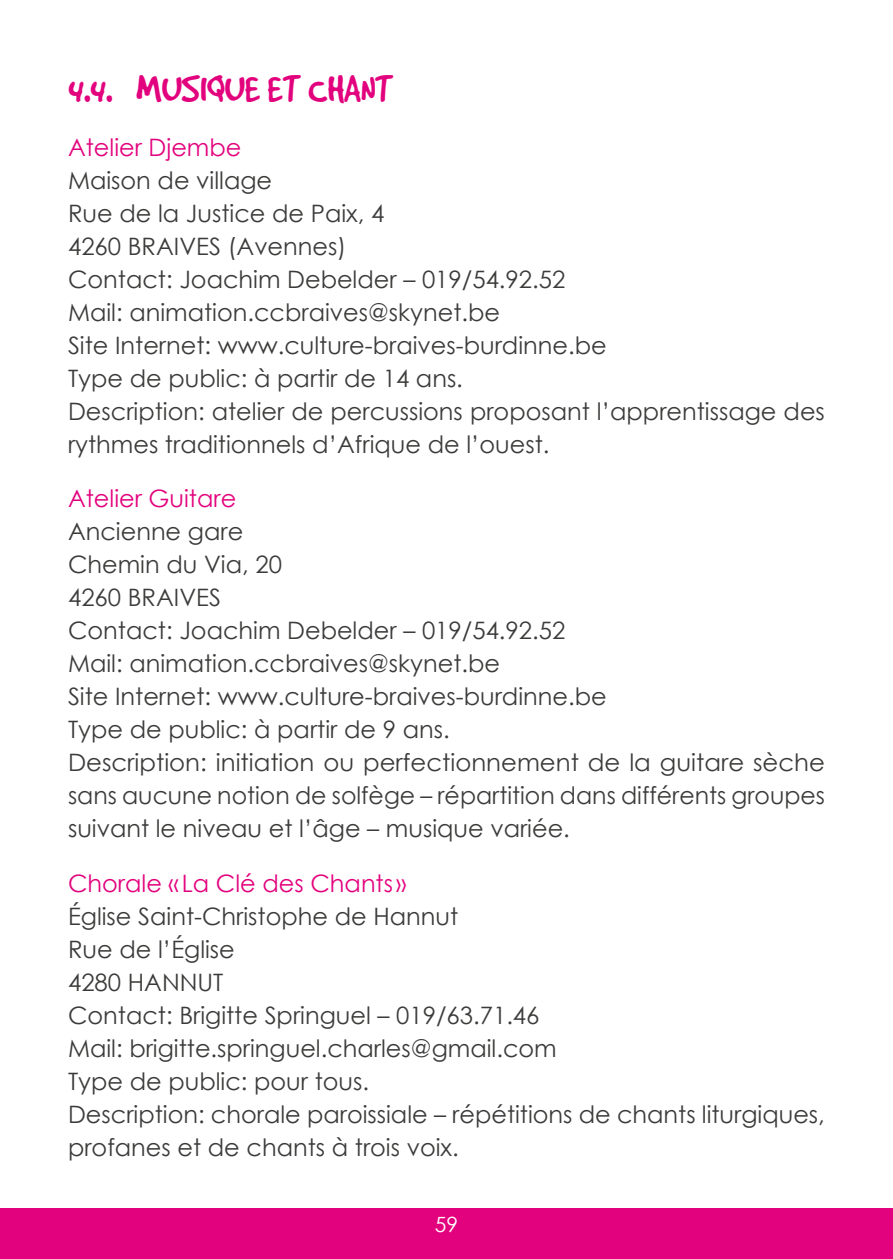
<style>
.page{position:relative;width:893px;height:1259px;background:#fff}
.page>*{position:absolute;margin:0;border:0;box-sizing:border-box;transform-origin:0 0}
.t1{font:42px "Good Dog Plain";color:#e3027d}
.t2{font:24px/33px "Century Gothic";color:#3b3b3a}
.t3{font:24px "Century Gothic";color:#e3027d}
.t4{font:21px "Century Gothic";color:#fff}
</style>
<div class="page">
<div style="left:0;top:1208px;width:893px;height:51px;background:#e3027d"></div>
<h1 class="t1" style="left:68px;top:68px;width:327px">4.4. MUSIQUE ET CHANT</h1>
<p class="t3" style="left:68px;top:130px;width:175px">Atelier Djembe</p>
<p class="t2" style="left:68px;top:163px;width:758px">Maison de village<br>Rue de la Justice de Paix, 4<br>4260 BRAIVES (Avennes)<br>Contact: Joachim Debelder – 019/54.92.52<br>Mail: animation.ccbraives@skynet.be<br>Site Internet: www.culture-braives-burdinne.be<br>Type de public: à partir de 14 ans.<br>Description: atelier de percussions proposant l’apprentissage des rythmes traditionnels d’Afrique de l’ouest.</p>
<p class="t3" style="left:68px;top:482px;width:170px">Atelier Guitare</p>
<p class="t2" style="left:68px;top:515px;width:758px">Ancienne gare<br>Chemin du Via, 20<br>4260 BRAIVES<br>Contact: Joachim Debelder – 019/54.92.52<br>Mail: animation.ccbraives@skynet.be<br>Site Internet: www.culture-braives-burdinne.be<br>Type de public: à partir de 9 ans.<br>Description: initiation ou perfectionnement de la guitare sèche sans aucune notion de solfège – répartition dans différents groupes suivant le niveau et l’âge – musique variée.</p>
<p class="t3" style="left:68px;top:866px;width:340px">Chorale « La Clé des Chants »</p>
<p class="t2" style="left:68px;top:899px;width:758px">Église Saint-Christophe de Hannut<br>Rue de l’Église<br>4280 HANNUT<br>Contact: Brigitte Springuel – 019/63.71.46<br>Mail: brigitte.springuel.charles@gmail.com<br>Type de public: pour tous.<br>Description: chorale paroissiale – répétitions de chants liturgiques, profanes et de chants à trois voix.</p>
<p class="t4" style="left:435px;top:1210px;width:25px">59</p>
</div>
